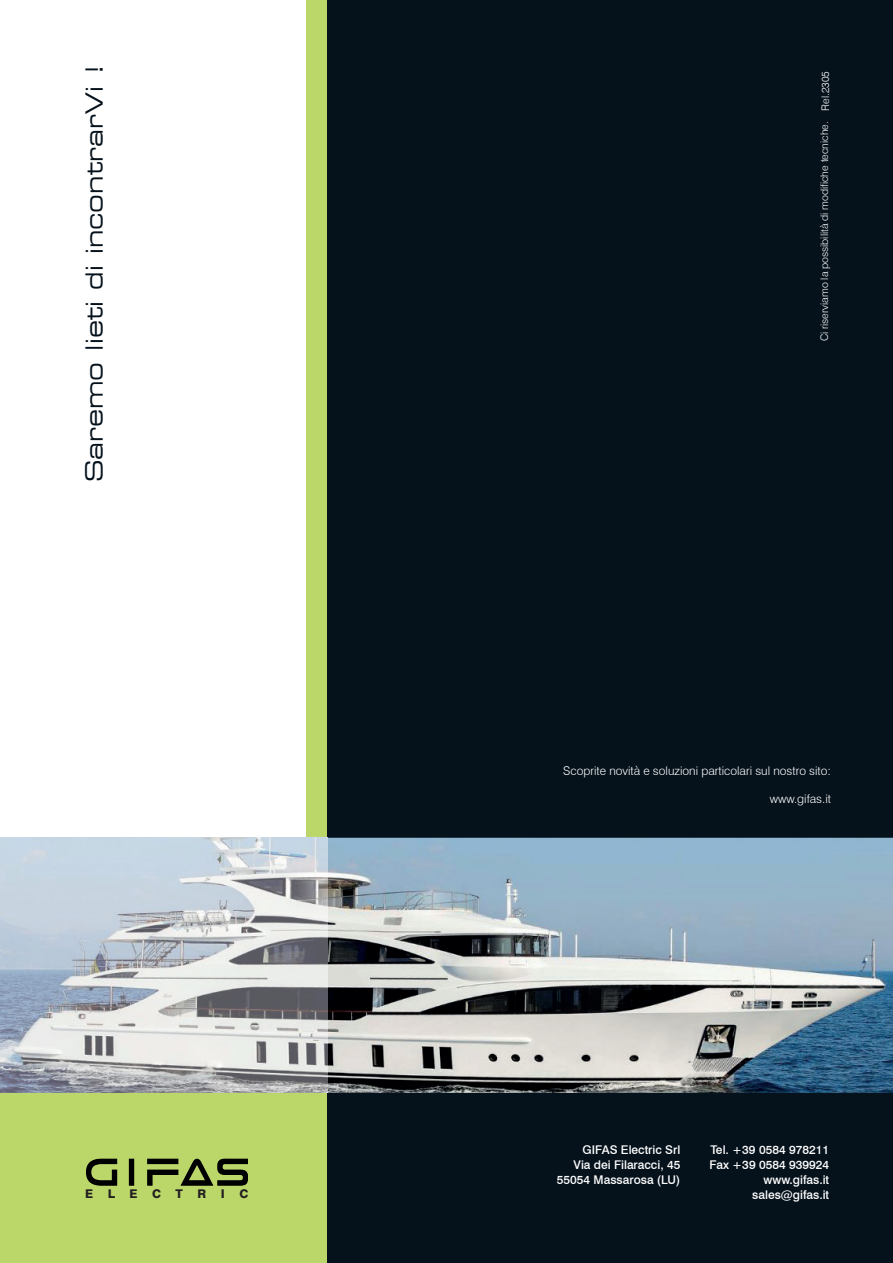
<style>
.page{position:relative;width:893px;height:1263px;background:#fff}
.page>*{position:absolute;margin:0;border:0;box-sizing:border-box;transform-origin:0 0}
.t1{font:expanded 23.55px "Square 721 BT";color:#05111b}
.t2{font:500 12px/15px "Swiss 721 BT";color:#fff;text-align:right}
.t3{font:300 12px "Swiss 721 BT";color:#fff}
.t4{font:800 12px "Swiss 721 BT";letter-spacing:1.21em;color:#231f20}
.t5{font:300 10.5px "Swiss 721 BT";color:#fff}
</style>
<div class="page">
<div style="left:306px;top:0;width:26px;height:838px;background:#bbd76a"></div>
<div style="left:0;top:1093px;width:332px;height:170px;background:#bbd76a"></div>
<div style="left:327px;top:0;width:566px;height:1263px;background:#05111b"></div>
<img style="left:327px;top:838px;width:566px;height:255px">
<img style="left:0;top:838px;width:327px;height:255px">
<svg style="left:86px;top:1159px;width:31px;height:27px"></svg>
<svg style="left:147px;top:1159px;width:101px;height:27px"></svg>
<div style="left:129px;top:1159px;width:5px;height:27px;background:#2d3419"></div>
<div style="left:129px;top:1159px;width:5px;height:26px;background:#000"></div>
<h1 class="t1" style="left:80px;top:482px;width:420px;rotate:-90deg">Saremo lieti di incontrarVi !</h1>
<p class="t4" style="left:85px;top:1186px;width:165px">ELECTRIC</p>
<p class="t5" style="left:818px;top:341px;width:272px;rotate:-90deg">Ci riserviamo la possibilità di modifiche tecniche. Rel.2305</p>
<p class="t3" style="left:563px;top:763px;width:269px">Scoprite novità e soluzioni particolari sul nostro sito:</p>
<p class="t3" style="left:770px;top:792px;width:63px">www.gifas.it</p>
<p class="t2" style="left:557px;top:1142px;width:125px">GIFAS Electric Srl<br>Via dei Filaracci, 45<br>55054 Massarosa (LU)</p>
<p class="t2" style="left:710px;top:1142px;width:121px">Tel. +39 0584 978211<br>Fax +39 0584 939924 www.gifas.it sales@gifas.it</p>
</div>
